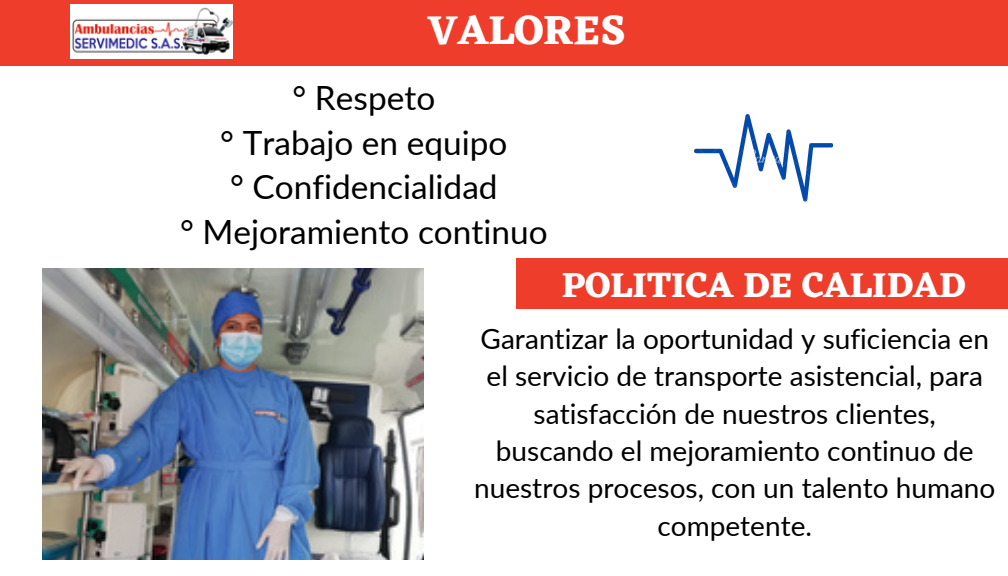
<style>
.page{position:relative;width:1008px;height:576px;background:#fff}
.page>*{position:absolute;margin:0;border:0;box-sizing:border-box;transform-origin:0 0}
.t1{font:700 42px "Eczar";color:#fff}
.t2{font:700 36px "Eczar";color:#fff}
.t3{font:33.6px/44.4px "Lato";color:#000;text-align:center}
.t4{font:28px/37.2px "Lato";color:#000;text-align:center}
</style>
<div class="page">
<div style="left:0;top:0;width:1008px;height:66px;background:#ee3d2b"></div>
<img style="left:70px;top:4px;width:162px;height:54px">
<div style="left:516px;top:258px;width:492px;height:51px;background:#ee3d2b"></div>
<img style="left:694px;top:114px;width:138px;height:87px">
<img style="left:43px;top:269px;width:381px;height:291px">
<h1 class="t1" style="left:427px;top:5px;width:200px">VALORES</h1>
<p class="t3" style="left:180px;top:75px;width:369px">° Respeto<br>° Trabajo en equipo<br>° Confidencialidad<br>° Mejoramiento continuo</p>
<p class="t2" style="left:562px;top:264px;width:405px">POLITICA DE CALIDAD</p>
<p class="t4" style="left:474px;top:319px;width:523px">Garantizar la oportunidad y suficiencia en el servicio de transporte asistencial, para satisfacción de nuestros clientes, buscando el mejoramiento continuo de nuestros procesos, con un talento humano competente.</p>
</div>
